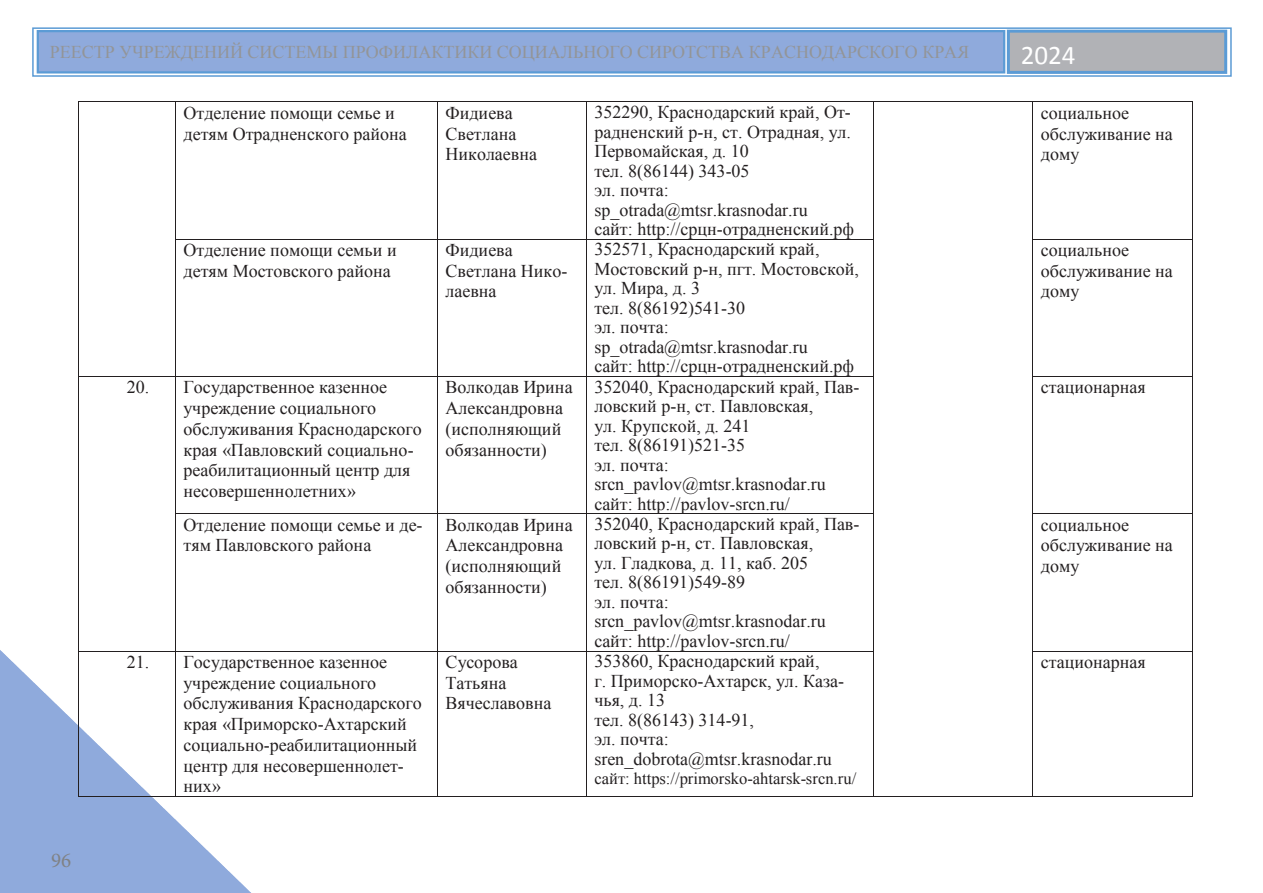
<style>
.page{position:relative;width:1263px;height:893px;background:#fff}
.page>*{position:absolute;margin:0;border:0;box-sizing:border-box;transform-origin:0 0}
.t1{font:27px "Calibri";color:#fff}
.t2{font:21px "Minion Pro";color:#808285}
.t3{font:18px/20.7px "Times New Roman";color:#231f20}
.t4{font:18px "Times New Roman";color:#939598}
.t5{font:16.5px "Times New Roman";color:#231f20}
</style>
<div class="page">
<img style="left:0;top:650px;width:251px;height:243px">
<div style="left:38px;top:31px;width:966px;height:41px;background:#8faadc"></div>
<div style="left:37px;top:30px;width:968px;height:44px;border:2px solid #5b9bd5"></div>
<div style="left:1008px;top:31px;width:218px;height:41px;background:#b1b2b6"></div>
<div style="left:1007px;top:30px;width:220px;height:44px;border:3px solid #5b9bd5"></div>
<img style="left:1010px;top:38px;width:214px;height:28px">
<div style="left:32px;top:27px;width:1200px;height:50px;border:2px solid #5b9bd5"></div>
<hr style="left:79px;top:102px;width:96px;height:1px;background:#231f20">
<hr style="left:176px;top:102px;width:261px;height:1px;background:#231f20">
<hr style="left:438px;top:102px;width:148px;height:1px;background:#231f20">
<hr style="left:586px;top:102px;width:287px;height:1px;background:#231f20">
<hr style="left:874px;top:102px;width:158px;height:1px;background:#231f20">
<hr style="left:1033px;top:102px;width:159px;height:1px;background:#231f20">
<hr style="left:78px;top:102px;width:1px;height:137px;background:#231f20">
<hr style="left:175px;top:102px;width:1px;height:137px;background:#231f20">
<hr style="left:437px;top:102px;width:1px;height:137px;background:#231f20">
<hr style="left:586px;top:102px;width:1px;height:137px;background:#231f20">
<hr style="left:873px;top:102px;width:1px;height:137px;background:#231f20">
<hr style="left:1032px;top:102px;width:1px;height:137px;background:#231f20">
<hr style="left:1192px;top:102px;width:1px;height:137px;background:#231f20">
<hr style="left:176px;top:239px;width:261px;height:1px;background:#231f20">
<hr style="left:438px;top:239px;width:148px;height:1px;background:#231f20">
<hr style="left:586px;top:239px;width:287px;height:1px;background:#231f20">
<hr style="left:1033px;top:239px;width:159px;height:1px;background:#231f20">
<hr style="left:78px;top:240px;width:1px;height:136px;background:#231f20">
<hr style="left:175px;top:240px;width:1px;height:136px;background:#231f20">
<hr style="left:437px;top:240px;width:1px;height:136px;background:#231f20">
<hr style="left:586px;top:240px;width:1px;height:136px;background:#231f20">
<hr style="left:873px;top:240px;width:1px;height:136px;background:#231f20">
<hr style="left:1032px;top:240px;width:1px;height:136px;background:#231f20">
<hr style="left:1192px;top:240px;width:1px;height:136px;background:#231f20">
<hr style="left:79px;top:376px;width:96px;height:1px;background:#231f20">
<hr style="left:176px;top:376px;width:261px;height:1px;background:#231f20">
<hr style="left:438px;top:376px;width:148px;height:1px;background:#231f20">
<hr style="left:586px;top:376px;width:287px;height:1px;background:#231f20">
<hr style="left:1033px;top:376px;width:159px;height:1px;background:#231f20">
<hr style="left:78px;top:377px;width:1px;height:136px;background:#231f20">
<hr style="left:175px;top:377px;width:1px;height:136px;background:#231f20">
<hr style="left:437px;top:377px;width:1px;height:136px;background:#231f20">
<hr style="left:586px;top:377px;width:1px;height:136px;background:#231f20">
<hr style="left:873px;top:377px;width:1px;height:136px;background:#231f20">
<hr style="left:1032px;top:377px;width:1px;height:136px;background:#231f20">
<hr style="left:1192px;top:377px;width:1px;height:136px;background:#231f20">
<hr style="left:176px;top:513px;width:261px;height:1px;background:#231f20">
<hr style="left:438px;top:513px;width:148px;height:1px;background:#231f20">
<hr style="left:586px;top:513px;width:287px;height:1px;background:#231f20">
<hr style="left:1033px;top:513px;width:159px;height:1px;background:#231f20">
<hr style="left:78px;top:514px;width:1px;height:137px;background:#231f20">
<hr style="left:175px;top:514px;width:1px;height:137px;background:#231f20">
<hr style="left:437px;top:514px;width:1px;height:137px;background:#231f20">
<hr style="left:586px;top:514px;width:1px;height:137px;background:#231f20">
<hr style="left:873px;top:514px;width:1px;height:137px;background:#231f20">
<hr style="left:1032px;top:514px;width:1px;height:137px;background:#231f20">
<hr style="left:1192px;top:514px;width:1px;height:137px;background:#231f20">
<hr style="left:79px;top:651px;width:96px;height:1px;background:#231f20">
<hr style="left:176px;top:651px;width:261px;height:1px;background:#231f20">
<hr style="left:438px;top:651px;width:148px;height:1px;background:#231f20">
<hr style="left:586px;top:651px;width:287px;height:1px;background:#231f20">
<hr style="left:1033px;top:651px;width:159px;height:1px;background:#231f20">
<hr style="left:78px;top:651px;width:1px;height:145px;background:#231f20">
<hr style="left:79px;top:796px;width:96px;height:1px;background:#231f20">
<hr style="left:175px;top:651px;width:1px;height:145px;background:#231f20">
<hr style="left:176px;top:796px;width:261px;height:1px;background:#231f20">
<hr style="left:437px;top:651px;width:1px;height:145px;background:#231f20">
<hr style="left:438px;top:796px;width:148px;height:1px;background:#231f20">
<hr style="left:586px;top:651px;width:1px;height:145px;background:#231f20">
<hr style="left:586px;top:796px;width:287px;height:1px;background:#231f20">
<hr style="left:873px;top:651px;width:1px;height:145px;background:#231f20">
<hr style="left:874px;top:796px;width:158px;height:1px;background:#231f20">
<hr style="left:1032px;top:651px;width:1px;height:145px;background:#231f20">
<hr style="left:1033px;top:796px;width:159px;height:1px;background:#231f20">
<hr style="left:1192px;top:651px;width:1px;height:145px;background:#231f20">
<p class="t4" style="left:50px;top:40px;width:921px">РЕЕСТР УЧРЕЖДЕНИЙ СИСТЕМЫ ПРОФИЛАКТИКИ СОЦИАЛЬНОГО СИРОТСТВА КРАСНОДАРСКОГО КРАЯ</p>
<p class="t1" style="left:1021px;top:38px;width:56px">2024</p>
<p class="t2" style="left:51px;top:846px;width:22px">96</p>
<p class="t3" style="left:184px;top:102px;width:225px">Отделение помощи семье и детям Отрадненского района</p>
<p class="t3" style="left:445px;top:102px;width:93px">Фидиева<br>Светлана<br>Николаевна</p>
<p class="t3" style="left:594px;top:102px;width:261px;line-height:19.5px">352290, Краснодарский край, От&shy;радненский р-н, ст. Отрадная, ул.<br>Первомайская, д. 10<br>тел. 8(86144) 343-05<br>эл. почта: sp_otrada@mtsr.krasnodar.ru<br>сайт: http://срцн-отрадненский.рф</p>
<p class="t3" style="left:1041px;top:102px;width:133px">социальное обслуживание на дому</p>
<p class="t3" style="left:184px;top:239px;width:215px">Отделение помощи семьи и детям Мостовского района</p>
<p class="t3" style="left:445px;top:239px;width:123px">Фидиева<br>Светлана Нико&shy;лаевна</p>
<p class="t3" style="left:594px;top:239px;width:266px;line-height:19.5px">352571, Краснодарский край,<br>Мостовский р-н, пгт. Мостовской, ул. Мира, д. 3<br>тел. 8(86192)541-30<br>эл. почта: sp_otrada@mtsr.krasnodar.ru<br>сайт: http://срцн-отрадненский.рф</p>
<p class="t3" style="left:1041px;top:239px;width:133px">социальное обслуживание на дому</p>
<p class="t3" style="left:184px;top:377px;width:240px;text-indent:-57px">20. Государственное казенное учреждение социального обслуживания Краснодарского края «Павловский социально&shy;реабилитационный центр для несовершеннолетних»</p>
<p class="t3" style="left:445px;top:377px;width:129px">Волкодав Ирина<br>Александровна (исполняющий обязанности)</p>
<p class="t3" style="left:594px;top:377px;width:266px;line-height:19.5px">352040, Краснодарский край, Пав&shy;ловский р-н, ст. Павловская,<br>ул. Крупской, д. 241<br>тел. 8(86191)521-35<br>эл. почта: srcn_pavlov@mtsr.krasnodar.ru сайт: http://pavlov-srcn.ru/</p>
<p class="t3" style="left:1041px;top:377px;width:106px">стационарная</p>
<p class="t3" style="left:184px;top:514px;width:241px">Отделение помощи семье и де&shy;тям Павловского района</p>
<p class="t3" style="left:445px;top:514px;width:129px">Волкодав Ирина<br>Александровна (исполняющий обязанности)</p>
<p class="t3" style="left:594px;top:514px;width:266px;line-height:19.5px">352040, Краснодарский край, Пав&shy;ловский р-н, ст. Павловская,<br>ул. Гладкова, д. 11, каб. 205<br>тел. 8(86191)549-89<br>эл. почта: srcn_pavlov@mtsr.krasnodar.ru сайт: http://pavlov-srcn.ru/</p>
<p class="t3" style="left:1041px;top:514px;width:133px">социальное обслуживание на дому</p>
<p class="t3" style="left:184px;top:651px;width:240px;text-indent:-57px">21. Государственное казенное учреждение социального обслуживания Краснодарского края «Приморско-Ахтарский социально-реабилитационный центр для несовершеннолет&shy;них»</p>
<p class="t3" style="left:445px;top:651px;width:107px">Сусорова<br>Татьяна<br>Вячеславовна</p>
<p class="t3" style="left:594px;top:651px;width:251px;line-height:19.5px">353860, Краснодарский край,<br>г. Приморско-Ахтарск, ул. Каза&shy;чья, д. 13<br>тел. 8(86143) 314-91,<br>эл. почта: sren_dobrota@mtsr.krasnodar.ru</p>
<p class="t3" style="left:1041px;top:651px;width:106px">стационарная</p>
<p class="t5" style="left:594px;top:768px;width:263px">сайт: https://primorsko-ahtarsk-srcn.ru/</p>
</div>
